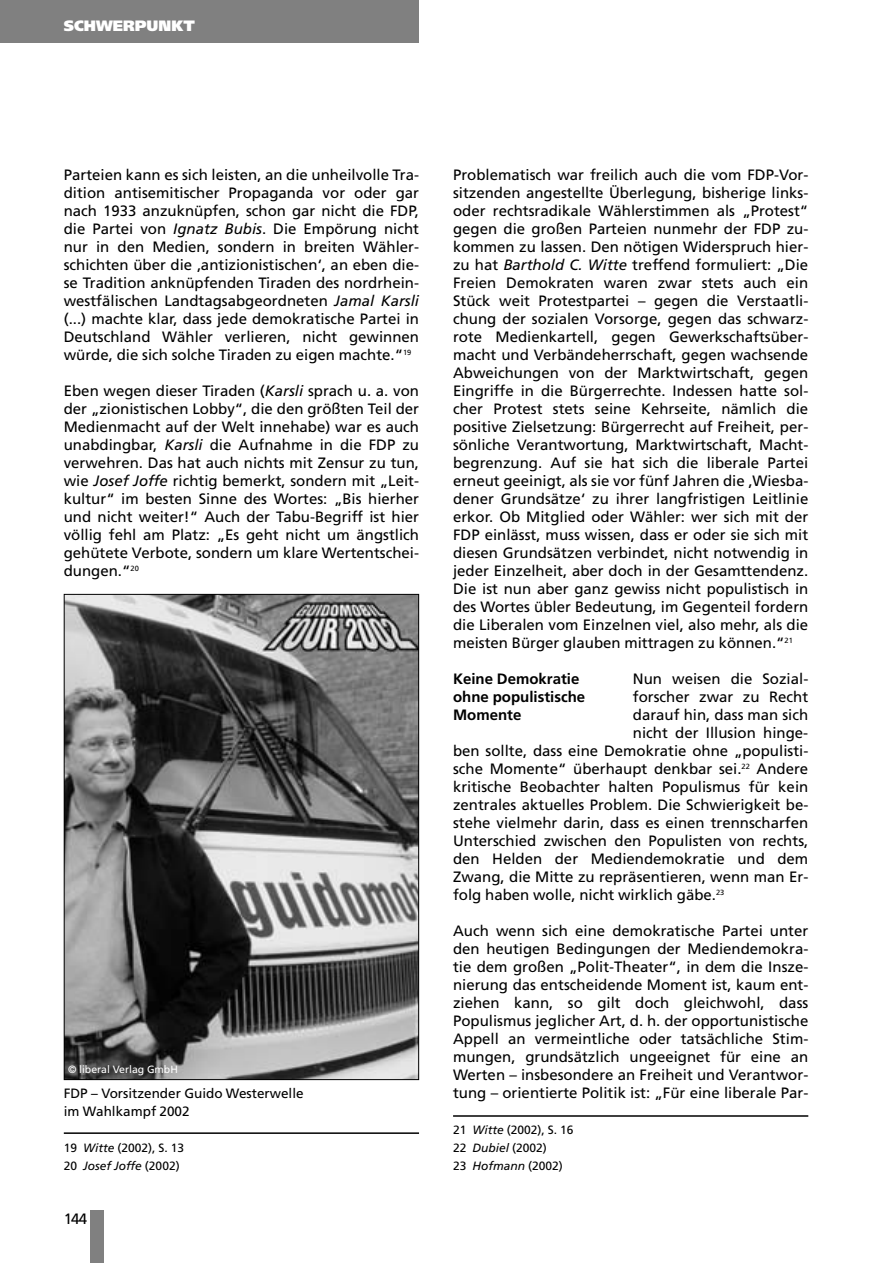
<style>
.page{position:relative;width:893px;height:1263px;background:#fff}
.page>*{position:absolute;margin:0;border:0;box-sizing:border-box;transform-origin:0 0}
.t1{font:15px/18px "Frutiger";color:#000;text-align:justify}
.t2{font:700 15px/18px "Frutiger";color:#000}
.t3{font:900 15px "Frutiger";color:#fff}
.t4{font:13.5px/18px "Frutiger";color:#000}
.t5{font:12px/18px "Frutiger";color:#000}
.t6{font:10.5px "Frutiger";color:#fff}
.s1{font-style:italic}
</style>
<div class="page">
<div style="left:0;top:0;width:419px;height:43px;background:#808080"></div>
<div style="left:90px;top:1210px;width:14px;height:53px;background:#808080"></div>
<img style="left:66px;top:596px;width:351px;height:482px">
<hr style="left:64px;top:1132px;width:355px;height:2px;background:#000">
<hr style="left:453px;top:1115px;width:355px;height:2px;background:#000">
<p class="t3" style="left:64px;top:20px;width:133px">SCHWERPUNKT</p>
<p class="t1" style="left:64px;top:167px;width:357px">Parteien kann es sich leisten, an die unheilvolle Tra&shy;dition antisemitischer Propaganda vor oder gar nach 1933 anzuknüpfen, schon gar nicht die FDP, die Partei von <span class="s1">Ignatz Bubis</span>. Die Empörung nicht nur in den Medien, sondern in breiten Wähler&shy;schichten über die ‚antizionistischen‘, an eben die&shy;se Tradition anknüpfenden Tiraden des nordrhein&shy;westfälischen Landtagsabgeordneten <span class="s1">Jamal Karsli </span>(...) machte klar, dass jede demokratische Partei in Deutschland Wähler verlieren, nicht gewinnen würde, die sich solche Tiraden zu eigen machte.“<sup>19</sup></p>
<p class="t1" style="left:64px;top:383px;width:357px">Eben wegen dieser Tiraden (<span class="s1">Karsli</span> sprach u. a. von der „zionistischen Lobby“, die den größten Teil der Medienmacht auf der Welt innehabe) war es auch unabdingbar, <span class="s1">Karsli</span> die Aufnahme in die FDP zu verwehren. Das hat auch nichts mit Zensur zu tun, wie <span class="s1">Josef Joffe</span> richtig bemerkt, sondern mit „Leit&shy;kultur“ im besten Sinne des Wortes: „Bis hierher und nicht weiter!“ Auch der Tabu-Begriff ist hier völlig fehl am Platz: „Es geht nicht um ängstlich gehütete Verbote, sondern um klare Wertentschei&shy;dungen.“<sup>20</sup></p>
<p class="t6" style="left:68px;top:1065px;width:111px">© liberal Verlag GmbH</p>
<p class="t4" style="left:64px;top:1085px;width:241px">FDP – Vorsitzender Guido Westerwelle im Wahlkampf 2002</p>
<p class="t5" style="left:64px;top:1140px;width:122px">19 <span class="s1">Witte</span> (2002), S. 13<br>20 <span class="s1">Josef Joffe</span> (2002)</p>
<p class="t1" style="left:64px;top:1211px;width:25px">144</p>
<p class="t1" style="left:453px;top:167px;width:357px">Problematisch war freilich auch die vom FDP-Vor&shy;sitzenden angestellte Überlegung, bisherige links&shy;oder rechtsradikale Wählerstimmen als „Protest“ gegen die großen Parteien nunmehr der FDP zu&shy;kommen zu lassen. Den nötigen Widerspruch hier&shy;zu hat <span class="s1">Barthold C. Witte</span> treffend formuliert: „Die Freien Demokraten waren zwar stets auch ein Stück weit Protestpartei – gegen die Verstaatli&shy;chung der sozialen Vorsorge, gegen das schwarz&shy;rote Medienkartell, gegen Gewerkschaftsüber&shy;macht und Verbändeherrschaft, gegen wachsende Abweichungen von der Marktwirtschaft, gegen Eingriffe in die Bürgerrechte. Indessen hatte sol&shy;cher Protest stets seine Kehrseite, nämlich die positive Zielsetzung: Bürgerrecht auf Freiheit, per&shy;sönliche Verantwortung, Marktwirtschaft, Macht&shy;begrenzung. Auf sie hat sich die liberale Partei erneut geeinigt, als sie vor fünf Jahren die ‚Wiesba&shy;dener Grundsätze‘ zu ihrer langfristigen Leitlinie erkor. Ob Mitglied oder Wähler: wer sich mit der FDP einlässt, muss wissen, dass er oder sie sich mit diesen Grundsätzen verbindet, nicht notwendig in jeder Einzelheit, aber doch in der Gesamttendenz.<br>Die ist nun aber ganz gewiss nicht populistisch in des Wortes übler Bedeutung, im Gegenteil fordern die Liberalen vom Einzelnen viel, also mehr, als die meisten Bürger glauben mittragen zu können.“<sup>21</sup></p>
<p class="t1" style="left:633px;top:671px;width:177px">Nun weisen die Sozial-</p>
<p class="t1" style="left:633px;top:689px;width:177px">forscher zwar zu Recht</p>
<p class="t1" style="left:633px;top:707px;width:177px">darauf hin, dass man sich</p>
<p class="t1" style="left:633px;top:725px;width:177px">nicht der Illusion hinge-</p>
<p class="t1" style="left:453px;top:743px;width:357px">ben sollte, dass eine Demokratie ohne „populisti-</p>
<p class="t1" style="left:453px;top:761px;width:357px">sche Momente“ überhaupt denkbar sei.<sup>22</sup> Andere</p>
<p class="t1" style="left:453px;top:779px;width:357px">kritische Beobachter halten Populismus für kein</p>
<p class="t1" style="left:453px;top:797px;width:357px">zentrales aktuelles Problem. Die Schwierigkeit be-</p>
<p class="t1" style="left:453px;top:815px;width:357px">stehe vielmehr darin, dass es einen trennscharfen</p>
<p class="t1" style="left:453px;top:833px;width:357px">Unterschied zwischen den Populisten von rechts,</p>
<p class="t1" style="left:453px;top:851px;width:357px">den Helden der Mediendemokratie und dem</p>
<p class="t1" style="left:453px;top:869px;width:357px">Zwang, die Mitte zu repräsentieren, wenn man Er-</p>
<p class="t1" style="left:453px;top:887px;width:273px">folg haben wolle, nicht wirklich gäbe.<sup>23</sup></p>
<p class="t1" style="left:453px;top:923px;width:357px">Auch wenn sich eine demokratische Partei unter den heutigen Bedingungen der Mediendemokra&shy;tie dem großen „Polit-Theater“, in dem die Insze&shy;nierung das entscheidende Moment ist, kaum ent&shy;ziehen kann, so gilt doch gleichwohl, dass Populismus jeglicher Art, d. h. der opportunistische Appell an vermeintliche oder tatsächliche Stim&shy;mungen, grundsätzlich ungeeignet für eine an Werten – insbesondere an Freiheit und Verantwor&shy;tung – orientierte Politik ist: „Für eine liberale Par-</p>
<p class="t2" style="left:453px;top:671px;width:134px">Keine Demokratie ohne populistische<br>Momente</p>
<p class="t5" style="left:453px;top:1122px;width:122px">21 <span class="s1">Witte</span> (2002), S. 16<br>22 <span class="s1">Dubiel</span> (2002)<br>23 <span class="s1">Hofmann</span> (2002)</p>
</div>
